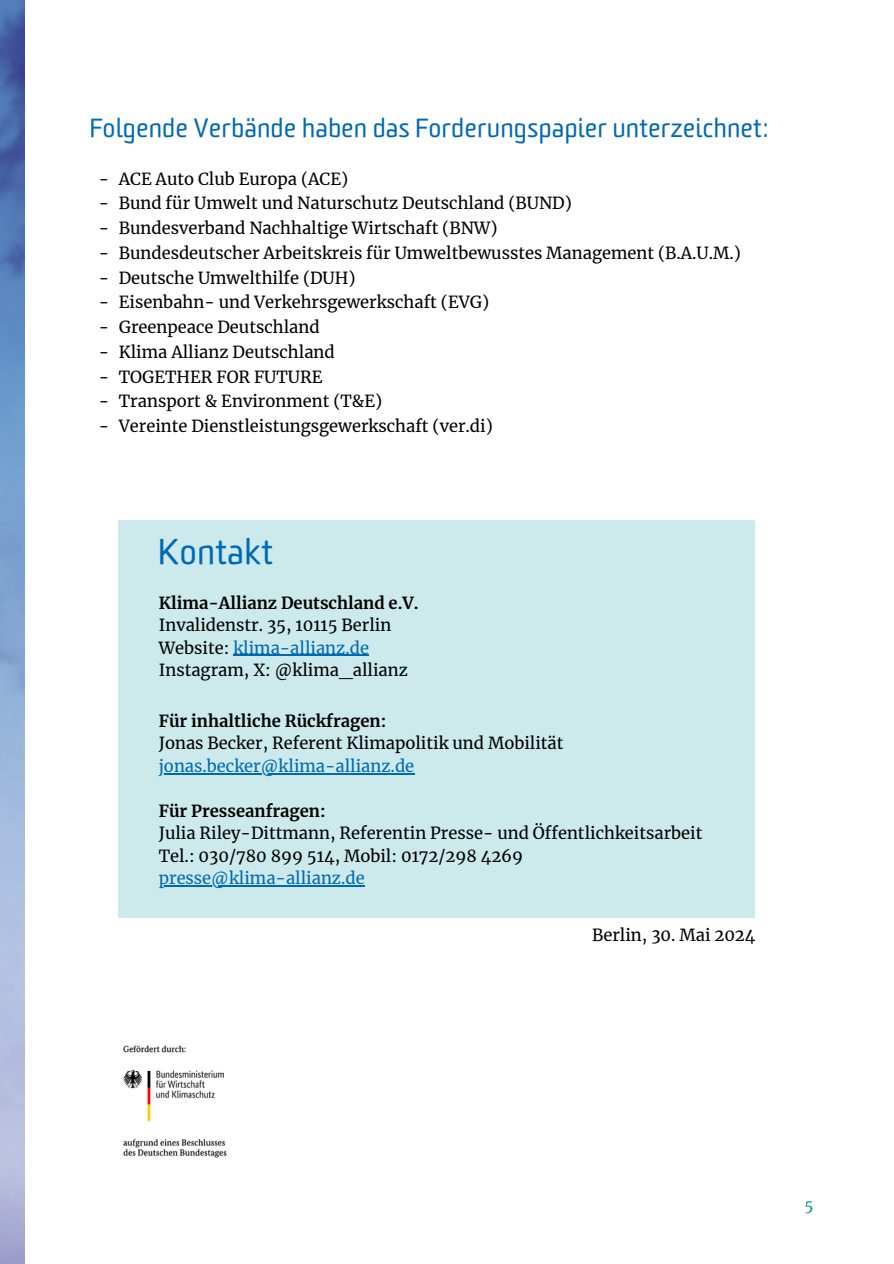
<style>
.page{position:relative;width:894px;height:1264px;background:#fff}
.page>*{position:absolute;margin:0;border:0;box-sizing:border-box;transform-origin:0 0}
.t1{font:34.35px "Sommet Rounded";color:#0069b4}
.t2{font:25.5px "Sommet Rounded";color:#0069b4}
.t3{font:16.5px "Merriweather";color:#000}
.t4{font:16.5px "Merriweather";color:#0069b4}
.t5{font:700 16.5px "Merriweather";color:#000}
.t6{font:15px "Merriweather";color:#009a9d}
.s1{color:#000}
</style>
<div class="page">
<img style="left:0;top:0;width:25px;height:1263px">
<div style="left:119px;top:520px;width:635px;height:397px;background:#cceaeb"></div>
<hr style="left:159px;top:773px;width:255px;height:1px;background:#0069b4">
<hr style="left:159px;top:885px;width:205px;height:1px;background:#0069b4">
<hr style="left:233px;top:655px;width:136px;height:1px;background:#0069b4">
<img style="left:123px;top:1045px;width:104px;height:113px">
<p class="t2" style="left:89px;top:121px;width:681px">Folgende Verbände haben das Forderungspapier unterzeichnet:</p>
<p class="t3" style="left:119px;top:168px;width:231px">ACE Auto Club Europa (ACE)</p>
<p class="t3" style="left:119px;top:193px;width:454px">Bund für Umwelt und Naturschutz Deutschland (BUND)</p>
<p class="t3" style="left:119px;top:218px;width:380px">Bundesverband Nachhaltige Wirtschaft (BNW)</p>
<p class="t3" style="left:119px;top:242px;width:623px">Bundesdeutscher Arbeitskreis für Umweltbewusstes Management (B.A.U.M.)</p>
<p class="t3" style="left:119px;top:267px;width:238px">Deutsche Umwelthilfe (DUH)</p>
<p class="t3" style="left:119px;top:292px;width:372px">Eisenbahn- und Verkehrsgewerkschaft (EVG)</p>
<p class="t3" style="left:119px;top:317px;width:202px">Greenpeace Deutschland</p>
<p class="t3" style="left:119px;top:341px;width:217px">Klima Allianz Deutschland</p>
<h1 class="t3" style="left:119px;top:366px;width:205px">TOGETHER FOR FUTURE</h1>
<p class="t3" style="left:119px;top:391px;width:265px">Transport &amp; Environment (T&amp;E)</p>
<p class="t3" style="left:119px;top:416px;width:375px">Vereinte Dienstleistungsgewerkschaft (ver.di)</p>
<p class="t3" style="left:99px;top:168px;width:12px">-</p>
<p class="t3" style="left:99px;top:193px;width:12px">-</p>
<p class="t3" style="left:99px;top:218px;width:12px">-</p>
<p class="t3" style="left:99px;top:242px;width:12px">-</p>
<p class="t3" style="left:99px;top:267px;width:12px">-</p>
<p class="t3" style="left:99px;top:292px;width:12px">-</p>
<p class="t3" style="left:99px;top:317px;width:12px">-</p>
<p class="t3" style="left:99px;top:341px;width:12px">-</p>
<p class="t3" style="left:99px;top:366px;width:12px">-</p>
<p class="t3" style="left:99px;top:391px;width:12px">-</p>
<p class="t3" style="left:99px;top:416px;width:12px">-</p>
<p class="t1" style="left:158px;top:542px;width:117px">Kontakt</p>
<p class="t5" style="left:159px;top:592px;width:261px">Klima-Allianz Deutschland e.V.</p>
<p class="t3" style="left:159px;top:615px;width:234px">Invalidenstr. 35, 10115 Berlin</p>
<p class="t4" style="left:159px;top:637px;width:212px"><span class="s1">Website:</span> klima-allianz.de</p>
<p class="t3" style="left:159px;top:660px;width:250px">Instagram, X: @klima_allianz</p>
<h2 class="t5" style="left:159px;top:710px;width:229px">Für inhaltliche Rückfragen:</h2>
<p class="t3" style="left:159px;top:733px;width:406px">Jonas Becker, Referent Klimapolitik und Mobilität</p>
<p class="t4" style="left:159px;top:755px;width:257px">jonas.becker@klima-allianz.de</p>
<p class="t5" style="left:159px;top:800px;width:168px">Für Presseanfragen:</p>
<p class="t3" style="left:159px;top:823px;width:545px">Julia Riley-Dittmann, Referentin Presse- und Öffentlichkeitsarbeit</p>
<p class="t3" style="left:159px;top:845px;width:366px">Tel.: 030/780 899 514, Mobil: 0172/298 4269</p>
<p class="t4" style="left:159px;top:868px;width:207px">presse@klima-allianz.de</p>
<p class="t3" style="left:592px;top:924px;width:165px">Berlin, 30. Mai 2024</p>
<p class="t6" style="left:804px;top:1196px;width:10px">5</p>
</div>
